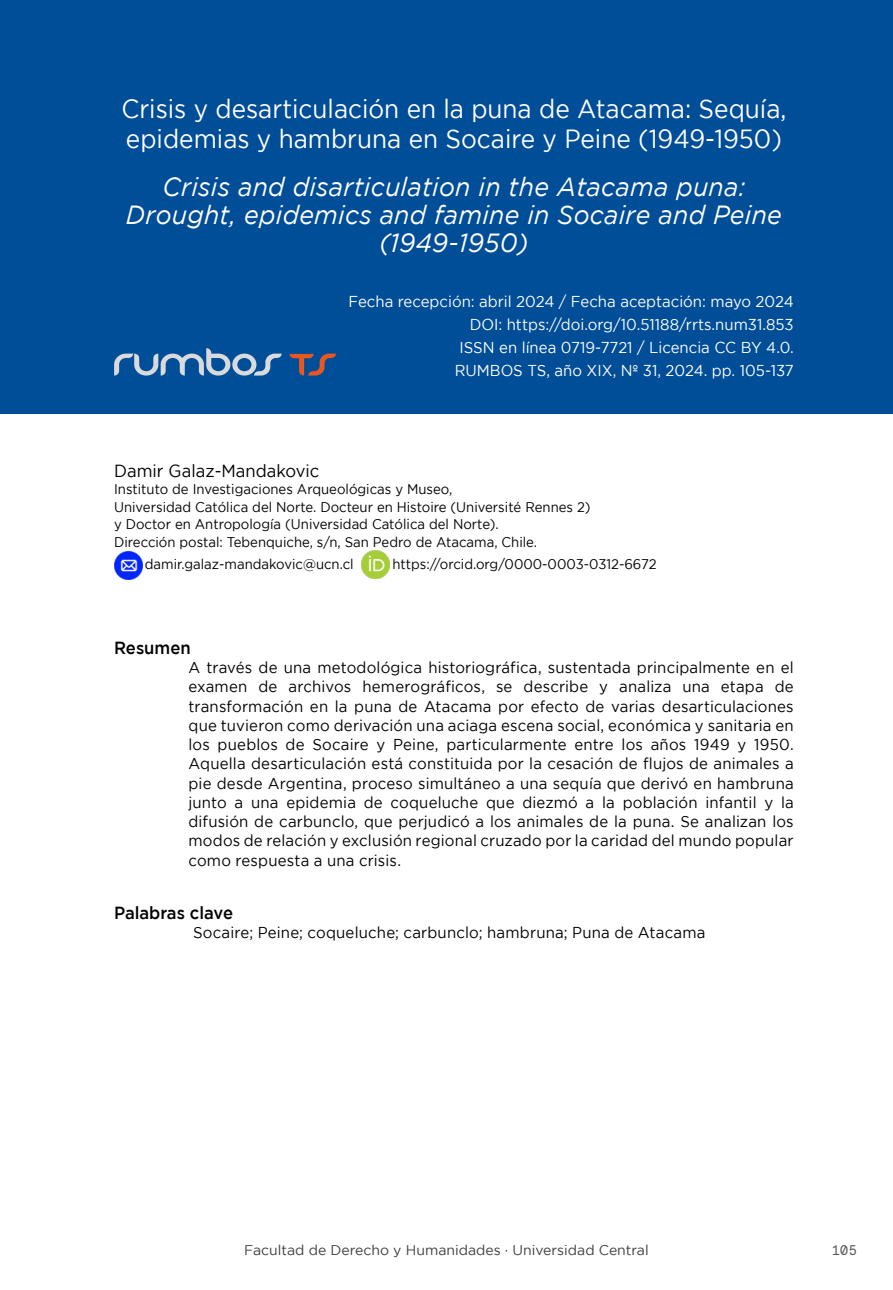
<style>
.page{position:relative;width:893px;height:1290px;background:#fff}
.page>*{position:absolute;margin:0;border:0;box-sizing:border-box;transform-origin:0 0}
.TituING{font:italic 26.25px/28px "Gotham";letter-spacing:.01em;color:#fff;text-align:center;scale:.95 1}
.TituESP{font:26.25px/29.8px "Gotham";color:#fff;scale:.93 1}
.Autores{font:17.5px "Gotham";color:#000;scale:.95 1}
.TIT-RESUMEN{font:500 17.5px "Gotham";color:#000;scale:.95 1}
.TXTO_RESUMEN{font:15.75px/19.2px "Gotham";letter-spacing:.015em;color:#000;text-align:justify;scale:.95 1}
.Fechas{font:15.75px "Gotham";color:#fff;scale:.95 1}
.DATO-AUTOR{font:14px/17.5px "Gotham";color:#000;scale:.94 1}
.t1{font:14px "Gotham";color:#3e3d40}
.t2{font:14px "Apercu Mono";color:#58585a}
</style>
<div class="page">
<div style="left:0;top:0;width:893px;height:413px;background:#004d98"></div>
<svg style="left:114px;top:348px;width:168px;height:28px"></svg>
<svg style="left:290px;top:354px;width:46px;height:22px"></svg>
<img style="left:114px;top:552px;width:28px;height:28px">
<img style="left:362px;top:551px;width:27px;height:27px">
<p class="TituESP" style="left:121px;top:94px;width:717px">Crisis y desarticulación en la puna de Atacama: Sequía, epidemias y hambruna en Socaire y Peine (1949-1950)</p>
<p class="TituING" style="left:126px;top:173px;width:692px">Crisis and disarticulation in the Atacama puna:<br>Drought, epidemics and famine in Socaire and Peine (1949-1950)</p>
<p class="Fechas" style="left:348px;top:293px;width:470px">Fecha recepción: abril 2024 / Fecha aceptación: mayo 2024</p>
<p class="Fechas" style="left:470px;top:316px;width:343px">DOI: https://doi.org/10.51188/rrts.num31.853</p>
<p class="Fechas" style="left:459px;top:339px;width:353px">ISSN en línea 0719-7721 / Licencia CC BY 4.0.</p>
<p class="Fechas" style="left:455px;top:361px;width:358px">RUMBOS TS, año XIX, Nº 31, 2024. pp. 105-137</p>
<p class="Autores" style="left:114px;top:461px;width:218px">Damir Galaz-Mandakovic</p>
<p class="DATO-AUTOR" style="left:114px;top:480px;width:508px">Instituto de Investigaciones Arqueológicas y Museo,<br>Universidad Católica del Norte. Docteur en Histoire (Université Rennes 2) y Doctor en Antropología (Universidad Católica del Norte).<br>Dirección postal: Tebenquiche, s/n, San Pedro de Atacama, Chile.</p>
<p class="DATO-AUTOR" style="left:145px;top:555px;width:224px">damir.galaz-mandakovic@ucn.cl</p>
<p class="DATO-AUTOR" style="left:392px;top:555px;width:283px">https://orcid.org/0000-0003-0312-6672</p>
<p class="TIT-RESUMEN" style="left:114px;top:638px;width:82px">Resumen</p>
<p class="TXTO_RESUMEN" style="left:189px;top:658px;width:639px">A través de una metodológica historiográfica, sustentada principalmente en el examen de archivos hemerográficos, se describe y analiza una etapa de transformación en la puna de Atacama por efecto de varias desarticulaciones que tuvieron como derivación una aciaga escena social, económica y sanitaria en los pueblos de Socaire y Peine, particularmente entre los años 1949 y 1950.<br>Aquella desarticulación está constituida por la cesación de flujos de animales a pie desde Argentina, proceso simultáneo a una sequía que derivó en hambruna junto a una epidemia de coqueluche que diezmó a la población infantil y la difusión de carbunclo, que perjudicó a los animales de la puna. Se analizan los modos de relación y exclusión regional cruzado por la caridad del mundo popular como respuesta a una crisis.</p>
<p class="TIT-RESUMEN" style="left:114px;top:903px;width:127px">Palabras clave</p>
<p class="TXTO_RESUMEN" style="left:193px;top:923px;width:541px">Socaire; Peine; coqueluche; carbunclo; hambruna; Puna de Atacama</p>
<p class="t1" style="left:244px;top:1242px;width:406px">Facultad de Derecho y Humanidades · Universidad Central</p>
<p class="t2" style="left:831px;top:1242px;width:27px">105</p>
</div>
